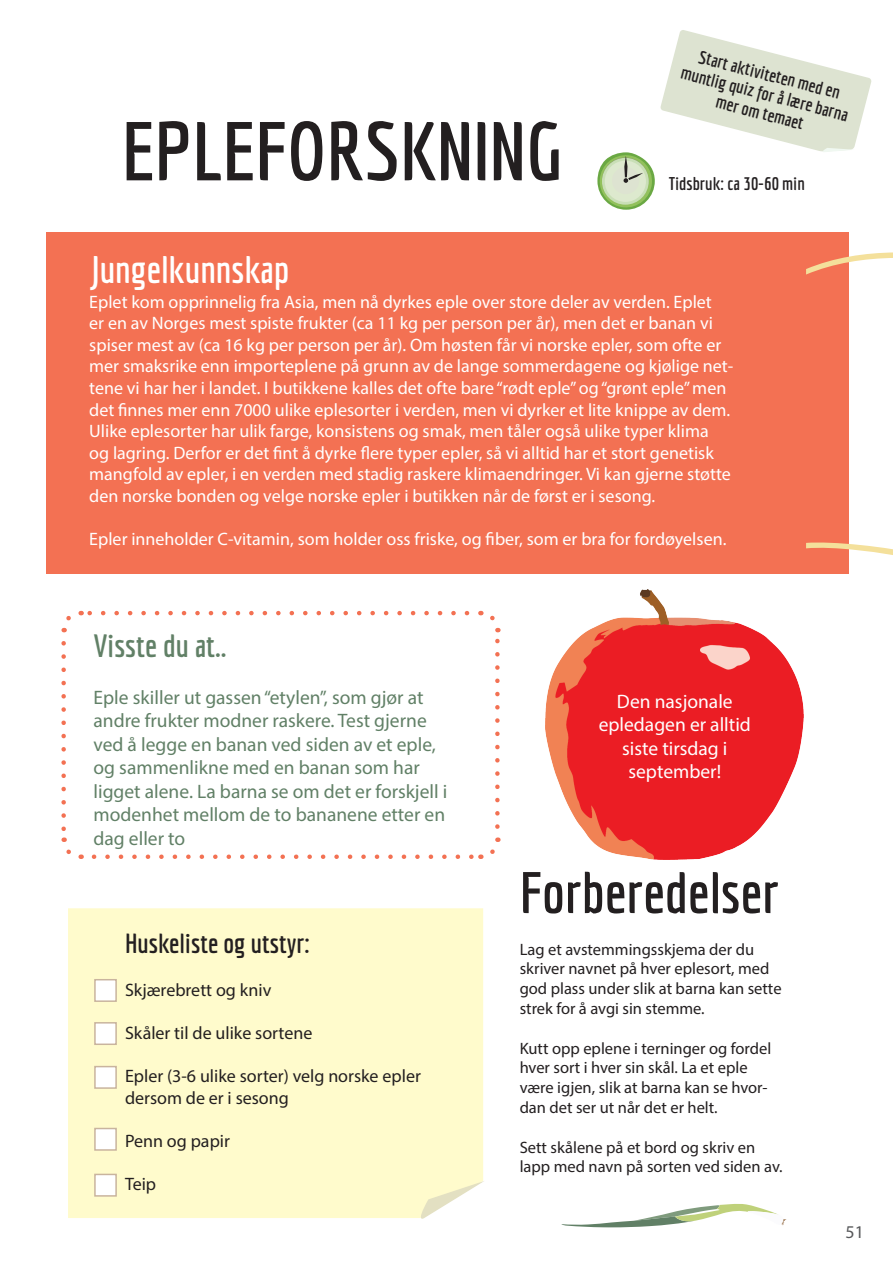
<style>
.page{position:relative;width:893px;height:1263px;background:#fff}
.page>*{position:absolute;margin:0;border:0;box-sizing:border-box;transform-origin:0 0}
.t1{font:700 81px "Economica";color:#231f20}
.t2{font:700 57px "Economica";color:#231f20}
.t3{font:700 37.5px "Economica";color:#fff}
.t4{font:700 31.5px "Economica";color:#618066}
.t5{font:700 27px "Economica";color:#231f20}
.t6{font:19.5px/23.4px "Myriad Pro";color:#618066}
.t7{font:19.5px/23.4px "Myriad Pro";color:#fff;text-align:center}
.t8{font:18px/21.6px "Myriad Pro";color:#fff}
.t9{font:18px/21.6px "Myriad Pro";color:#231f20}
.t10{font:700 18px/19.5px "Economica";color:#231f20;text-align:center}
.t11{font:18px "Myriad Pro";color:#57585a}
.t12{font:16.5px/19.8px "Myriad Pro";color:#231f20}
</style>
<div class="page">
<img style="left:545px;top:589px;width:258px;height:270px">
<div style="left:46px;top:233px;width:802px;height:341px;background:#f37153"></div>
<svg style="left:806px;top:541px;width:87px;height:33px"></svg>
<svg style="left:806px;top:232px;width:87px;height:43px"></svg>
<svg style="left:94px;top:854px;width:380px;height:5px"></svg>
<svg style="left:61px;top:616px;width:10px;height:16px"></svg>
<svg style="left:61px;top:643px;width:21px;height:216px"></svg>
<svg style="left:480px;top:837px;width:21px;height:22px"></svg>
<svg style="left:480px;top:610px;width:20px;height:217px"></svg>
<svg style="left:81px;top:611px;width:386px;height:4px"></svg>
<div style="left:68px;top:908px;width:415px;height:310px;background:#fffbcc"></div>
<svg style="left:414px;top:1181px;width:70px;height:38px"></svg>
<div style="left:94px;top:979px;width:23px;height:23px;background:#fff;border:2px solid #c9b49e"></div>
<div style="left:94px;top:1022px;width:23px;height:23px;background:#fff;border:2px solid #c9b49e"></div>
<div style="left:94px;top:1066px;width:23px;height:23px;background:#fff;border:2px solid #c9b49e"></div>
<svg style="left:561px;top:1204px;width:225px;height:23px"></svg>
<div style="left:94px;top:1128px;width:23px;height:23px;background:#fff;border:2px solid #c9b49e"></div>
<div style="left:94px;top:1174px;width:23px;height:23px;background:#fff;border:2px solid #c9b49e"></div>
<svg style="left:597px;top:30px;width:275px;height:180px"></svg>
<p class="t1" style="left:122px;top:104px;width:442px">EPLEFORSKNING</p>
<p class="t3" style="left:92px;top:248px;width:199px">Jungelkunnskap</p>
<p class="t10" style="left:689px;top:43px;width:173px;rotate:15deg">Start aktiviteten med en muntlig quiz for å lære barna mer om temaet</p>
<p class="t10" style="left:669px;top:173px;width:137px">Tidsbruk: ca 30-60 min</p>
<p class="t8" style="left:89px;top:290px;width:624px">Eplet kom opprinnelig fra Asia, men nå dyrkes eple over store deler av verden. Eplet</p>
<p class="t8" style="left:89px;top:312px;width:646px">er en av Norges mest spiste frukter (ca 11 kg per person per år), men det er banan vi spiser mest av (ca 16 kg per person per år). Om høsten får vi norske epler, som ofte er mer smaksrike enn importeplene på grunn av de lange sommerdagene og kjølige net&shy;tene vi har her i landet. I butikkene kalles det ofte bare “rødt eple” og “grønt eple” men det finnes mer enn 7000 ulike eplesorter i verden, men vi dyrker et lite knippe av dem.<br>Ulike eplesorter har ulik farge, konsistens og smak, men tåler også ulike typer klima<br>og lagring. Derfor er det fint å dyrke flere typer epler, så vi alltid har et stort genetisk mangfold av epler, i en verden med stadig raskere klimaendringer. Vi kan gjerne støtte den norske bonden og velge norske epler i butikken når de først er i sesong.</p>
<p class="t8" style="left:89px;top:528px;width:639px">Epler inneholder C-vitamin, som holder oss friske, og fiber, som er bra for fordøyelsen.</p>
<p class="t4" style="left:94px;top:628px;width:135px">Visste du at..</p>
<p class="t6" style="left:94px;top:685px;width:355px">Eple skiller ut gassen “etylen”, som gjør at andre frukter modner raskere. Test gjerne ved å legge en banan ved siden av et eple, og sammenlikne med en banan som har ligget alene. La barna se om det er forskjell i modenhet mellom de to bananene etter en dag eller to</p>
<p class="t5" style="left:125px;top:927px;width:186px">Huskeliste og utstyr:</p>
<p class="t9" style="left:125px;top:979px;width:148px">Skjærebrett og kniv</p>
<p class="t9" style="left:125px;top:1022px;width:189px">Skåler til de ulike sortene</p>
<p class="t9" style="left:125px;top:1065px;width:297px">Epler (3-6 ulike sorter) velg norske epler dersom de er i sesong</p>
<p class="t9" style="left:125px;top:1130px;width:106px">Penn og papir</p>
<p class="t9" style="left:125px;top:1173px;width:33px">Teip</p>
<p class="t7" style="left:599px;top:689px;width:154px">Den nasjonale epledagen er alltid siste tirsdag i september!</p>
<p class="t2" style="left:520px;top:860px;width:261px">Forberedelser</p>
<p class="t12" style="left:520px;top:939px;width:263px">Lag et avstemmingsskjema der du skriver navnet på hver eplesort, med god plass under slik at barna kan sette strek for å avgi sin stemme.</p>
<p class="t12" style="left:520px;top:1038px;width:253px">Kutt opp eplene i terninger og fordel hver sort i hver sin skål. La et eple være igjen, slik at barna kan se hvor&shy;dan det ser ut når det er helt.</p>
<p class="t12" style="left:520px;top:1137px;width:265px">Sett skålene på et bord og skriv en lapp med navn på sorten ved siden av.</p>
<p class="t11" style="left:845px;top:1220px;width:20px">51</p>
</div>
